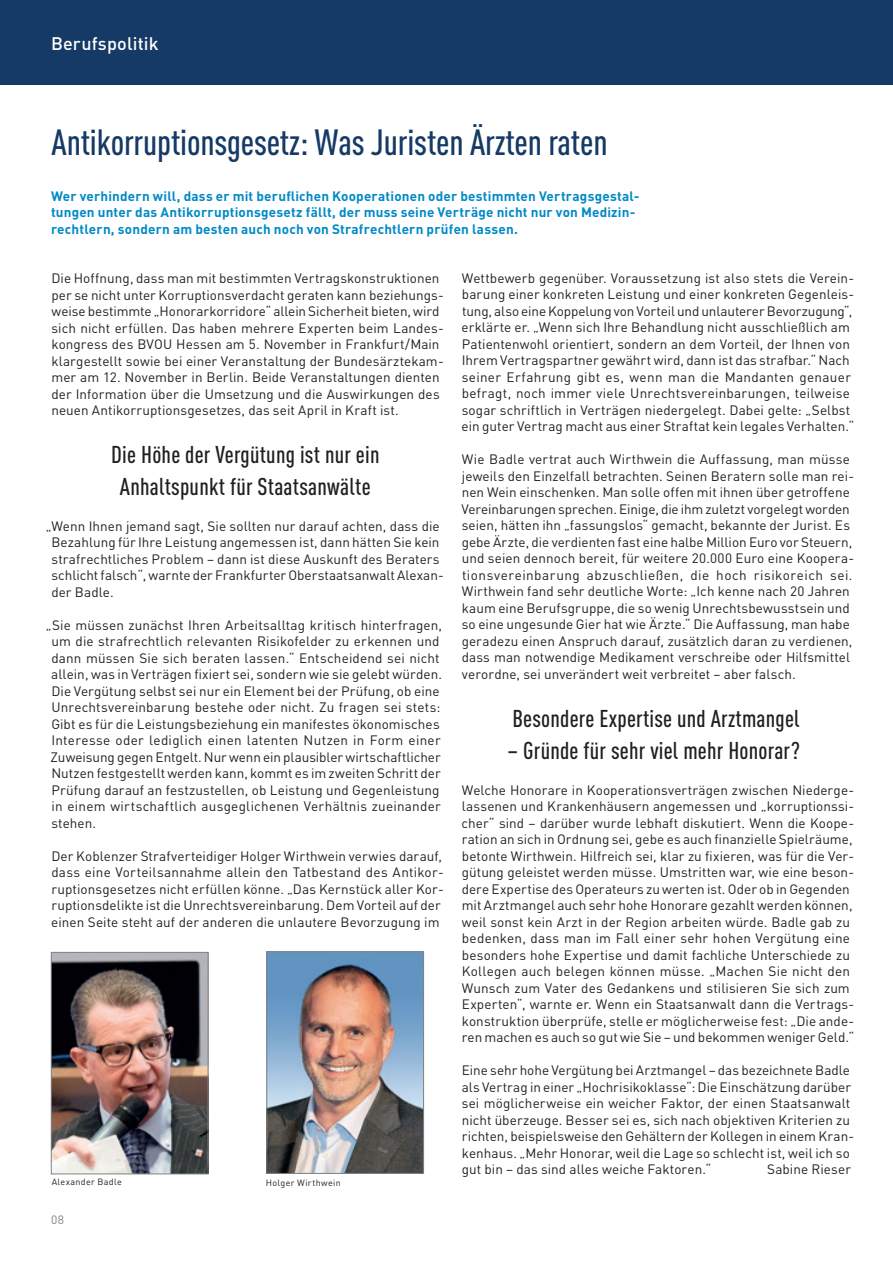
<style>
.page{position:relative;width:893px;height:1263px;background:#fff}
.page>*{position:absolute;margin:0;border:0;box-sizing:border-box;transform-origin:0 0}
.t1{font:500 condensed 36px "DIN Pro";letter-spacing:-.005em;color:#153a65}
.t2{font:500 condensed 24px/31.5px "DIN Pro";letter-spacing:.01em;color:#231f20;text-align:center}
.t3{font:500 18px "DIN Pro";letter-spacing:.005em;color:#fff}
.t4{font:13.5px/16.5px "DIN Pro";letter-spacing:.005em;color:#231f20}
.t5{font:700 13.5px/16.5px "DIN Pro";letter-spacing:.015em;color:#008ac7}
.t6{font:12px "DIN Pro";color:#828487}
.t7{font:9px "DIN Pro";letter-spacing:.035em;color:#231f20}
</style>
<div class="page">
<div style="left:0;top:0;width:893px;height:85px;background:#153a65"></div>
<img style="left:53px;top:954px;width:153px;height:218px">
<div style="left:51px;top:952px;width:157px;height:222px;border:1px solid #808286"></div>
<img style="left:269px;top:954px;width:153px;height:218px">
<div style="left:267px;top:952px;width:157px;height:222px;border:1px solid #808286"></div>
<h3 class="t3" style="left:51px;top:31px;width:109px">Berufspolitik</h3>
<h1 class="t1" style="left:52px;top:116px;width:557px">Antikorruptionsgesetz: Was Juristen Ärzten raten</h1>
<p class="t5" style="left:51px;top:187px;width:588px">Wer verhindern will, dass er mit beruflichen Kooperationen oder bestimmten Vertragsgestal&shy;tungen unter das Antikorruptionsgesetz fällt, der muss seine Verträge nicht nur von Medizin&shy;rechtlern, sondern am besten auch noch von Strafrechtlern prüfen lassen.</p>
<p class="t4" style="left:51px;top:269px;width:394px">Die Hoffnung, dass man mit bestimmten Vertragskonstruktionen per se nicht unter Korruptionsverdacht geraten kann beziehungs&shy;weise bestimmte „Honorarkorridore“ allein Sicherheit bieten, wird sich nicht erfüllen. Das haben mehrere Experten beim Landes&shy;kongress des BVOU Hessen am 5. November in Frankfurt/Main klargestellt sowie bei einer Veranstaltung der Bundesärztekam&shy;mer am 12. November in Berlin. Beide Veranstaltungen dienten der Information über die Umsetzung und die Auswirkungen des neuen Antikorruptionsgesetzes, das seit April in Kraft ist.</p>
<h2 class="t2" style="left:111px;top:437px;width:270px">Die Höhe der Vergütung ist nur ein<br>Anhaltspunkt für Staatsanwälte</h2>
<p class="t4" style="left:51px;top:517px;width:394px;text-indent:-5px">„Wenn Ihnen jemand sagt, Sie sollten nur darauf achten, dass die Bezahlung für Ihre Leistung angemessen ist, dann hätten Sie kein strafrechtliches Problem – dann ist diese Auskunft des Beraters schlicht falsch“, warnte der Frankfurter Oberstaatsanwalt Alexan&shy;der Badle.</p>
<p class="t4" style="left:51px;top:616px;width:393px;text-indent:-5px">„Sie müssen zunächst Ihren Arbeitsalltag kritisch hinterfragen, um die strafrechtlich relevanten Risikofelder zu erkennen und dann müssen Sie sich beraten lassen.“ Entscheidend sei nicht allein, was in Verträgen fixiert sei, sondern wie sie gelebt würden.<br>Die Vergütung selbst sei nur ein Element bei der Prüfung, ob eine Unrechtsvereinbarung bestehe oder nicht. Zu fragen sei stets:<br>Gibt es für die Leistungsbeziehung ein manifestes ökonomisches Interesse oder lediglich einen latenten Nutzen in Form einer Zuweisung gegen Entgelt. Nur wenn ein plausibler wirtschaftlicher Nutzen festgestellt werden kann, kommt es im zweiten Schritt der Prüfung darauf an festzustellen, ob Leistung und Gegenleistung in einem wirtschaftlich ausgeglichenen Verhältnis zueinander stehen.</p>
<p class="t4" style="left:51px;top:847px;width:394px">Der Koblenzer Strafverteidiger Holger Wirthwein verwies darauf, dass eine Vorteilsannahme allein den Tatbestand des Antikor&shy;ruptionsgesetzes nicht erfüllen könne. „Das Kernstück aller Kor&shy;ruptionsdelikte ist die Unrechtsvereinbarung. Dem Vorteil auf der einen Seite steht auf der anderen die unlautere Bevorzugung im</p>
<p class="t7" style="left:52px;top:1176px;width:72px">Alexander Badle</p>
<p class="t7" style="left:266px;top:1176px;width:76px">Holger Wirthwein</p>
<p class="t6" style="left:51px;top:1211px;width:15px">08</p>
<p class="t4" style="left:461px;top:269px;width:394px">Wettbewerb gegenüber. Voraussetzung ist also stets die Verein&shy;barung einer konkreten Leistung und einer konkreten Gegenleis&shy;tung, also eine Koppelung von Vorteil und unlauterer Bevorzugung“, erklärte er. „Wenn sich Ihre Behandlung nicht ausschließlich am Patientenwohl orientiert, sondern an dem Vorteil, der Ihnen von Ihrem Vertragspartner gewährt wird, dann ist das strafbar.“ Nach seiner Erfahrung gibt es, wenn man die Mandanten genauer befragt, noch immer viele Unrechtsvereinbarungen, teilweise sogar schriftlich in Verträgen niedergelegt. Dabei gelte: „Selbst ein guter Vertrag macht aus einer Straftat kein legales Verhalten.“</p>
<p class="t4" style="left:462px;top:451px;width:394px">Wie Badle vertrat auch Wirthwein die Auffassung, man müsse jeweils den Einzelfall betrachten. Seinen Beratern solle man rei&shy;nen Wein einschenken. Man solle offen mit ihnen über getroffene Vereinbarungen sprechen. Einige, die ihm zuletzt vorgelegt worden seien, hätten ihn „fassungslos“ gemacht, bekannte der Jurist. Es gebe Ärzte, die verdienten fast eine halbe Million Euro vor Steuern, und seien dennoch bereit, für weitere 20.000 Euro eine Koopera&shy;tionsvereinbarung abzuschließen, die hoch risikoreich sei.<br>Wirthwein fand sehr deutliche Worte: „Ich kenne nach 20 Jahren kaum eine Berufsgruppe, die so wenig Unrechtsbewusstsein und so eine ungesunde Gier hat wie Ärzte.“ Die Auffassung, man habe geradezu einen Anspruch darauf, zusätzlich daran zu verdienen, dass man notwendige Medikament verschreibe oder Hilfsmittel verordne, sei unverändert weit verbreitet – aber falsch.</p>
<h2 class="t2" style="left:512px;top:701px;width:289px">Besondere Expertise und Arztmangel</h2>
<h2 class="t2" style="left:508px;top:732px;width:294px">– Gründe für sehr viel mehr Honorar?</h2>
<p class="t4" style="left:461px;top:781px;width:394px">Welche Honorare in Kooperationsverträgen zwischen Niederge&shy;lassenen und Krankenhäusern angemessen und „korruptionssi&shy;cher“ sind – darüber wurde lebhaft diskutiert. Wenn die Koope&shy;ration an sich in Ordnung sei, gebe es auch finanzielle Spielräume, betonte Wirthwein. Hilfreich sei, klar zu fixieren, was für die Ver&shy;gütung geleistet werden müsse. Umstritten war, wie eine beson&shy;dere Expertise des Operateurs zu werten ist. Oder ob in Gegenden mit Arztmangel auch sehr hohe Honorare gezahlt werden können, weil sonst kein Arzt in der Region arbeiten würde. Badle gab zu bedenken, dass man im Fall einer sehr hohen Vergütung eine besonders hohe Expertise und damit fachliche Unterschiede zu Kollegen auch belegen können müsse. „Machen Sie nicht den Wunsch zum Vater des Gedankens und stilisieren Sie sich zum Experten“, warnte er. Wenn ein Staatsanwalt dann die Vertrags&shy;konstruktion überprüfe, stelle er möglicherweise fest: „Die ande&shy;ren machen es auch so gut wie Sie – und bekommen weniger Geld.“</p>
<p class="t4" style="left:462px;top:1061px;width:394px">Eine sehr hohe Vergütung bei Arztmangel – das bezeichnete Badle als Vertrag in einer „Hochrisikoklasse“: Die Einschätzung darüber sei möglicherweise ein weicher Faktor, der einen Staatsanwalt nicht überzeuge. Besser sei es, sich nach objektiven Kriterien zu richten, beispielsweise den Gehältern der Kollegen in einem Kran&shy;kenhaus. „Mehr Honorar, weil die Lage so schlecht ist, weil ich so gut bin – das sind alles weiche Faktoren.“</p>
<p class="t4" style="left:767px;top:1160px;width:85px">Sabine Rieser</p>
</div>
